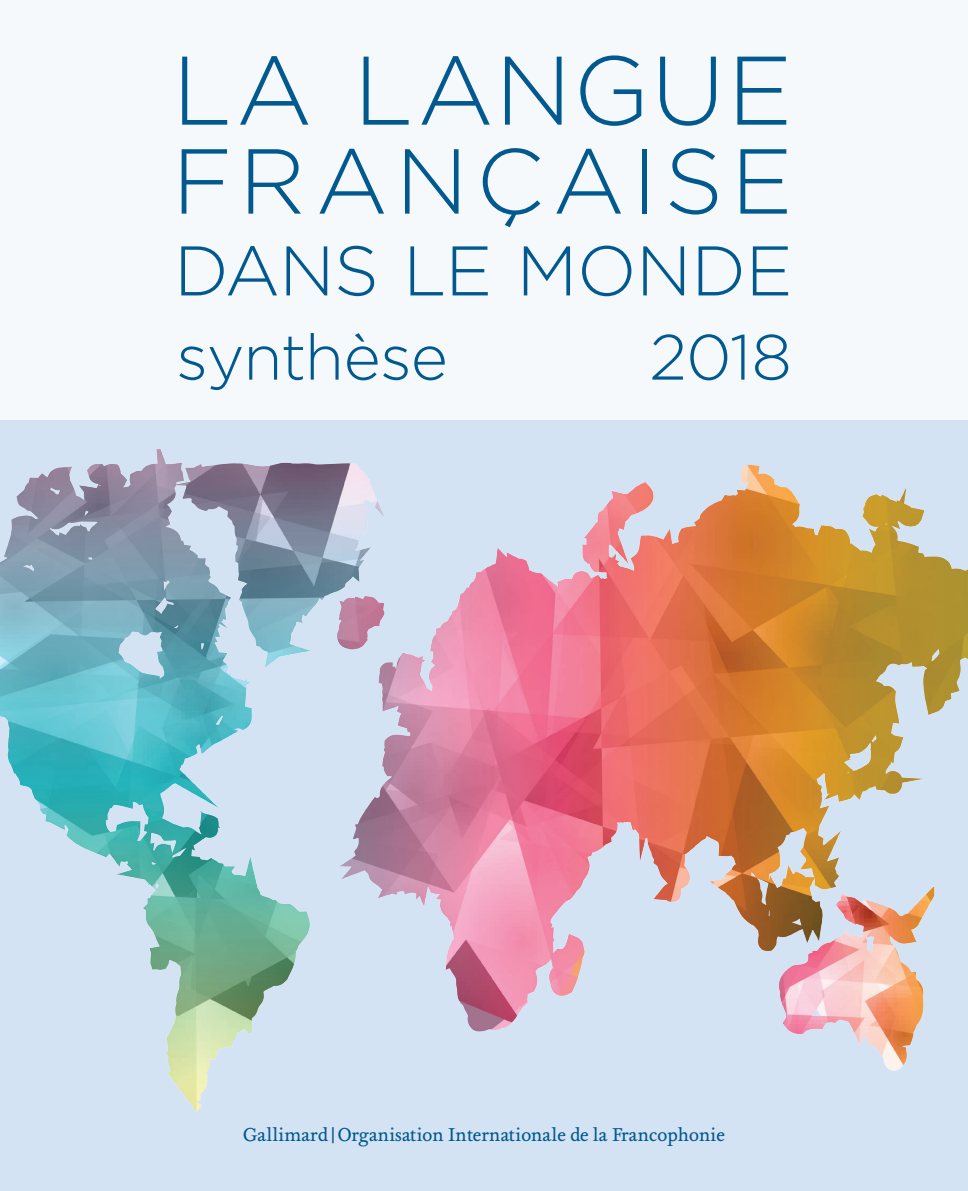
<style>
.page{position:relative;width:968px;height:1191px;background:#fff}
.page>*{position:absolute;margin:0;border:0;box-sizing:border-box;transform-origin:0 0}
.t1{font:300 97.12px "Gotham";letter-spacing:.02em;color:#01598f}
.t2{font:300 92.05px "Gotham";letter-spacing:.08em;color:#01598f}
.t3{font:300 70px "Gotham";letter-spacing:-.005em;color:#01598f}
.t4{font:300 63.88px "Gotham";letter-spacing:-.015em;color:#01598f}
.t5{font:19.25px "Foundry Wilson";color:#01598f;scale:.95 1}
</style>
<div class="page">
<img style="left:0;top:420px;width:967px;height:771px">
<div style="left:0;top:0;width:967px;height:420px;background:#f6f9fc"></div>
<p class="t1" style="left:172px;top:37px;width:621px">LA LANGUE</p>
<p class="t2" style="left:172px;top:131px;width:622px">FRANÇAISE</p>
<p class="t3" style="left:174px;top:232px;width:620px">DANS LE MONDE</p>
<p class="t4" style="left:176px;top:322px;width:273px">synthèse</p>
<p class="t4" style="left:649px;top:322px;width:144px">2018</p>
<p class="t5" style="left:243px;top:1123px;width:508px">Gallimard|Organisation Internationale de la Francophonie</p>
</div>
